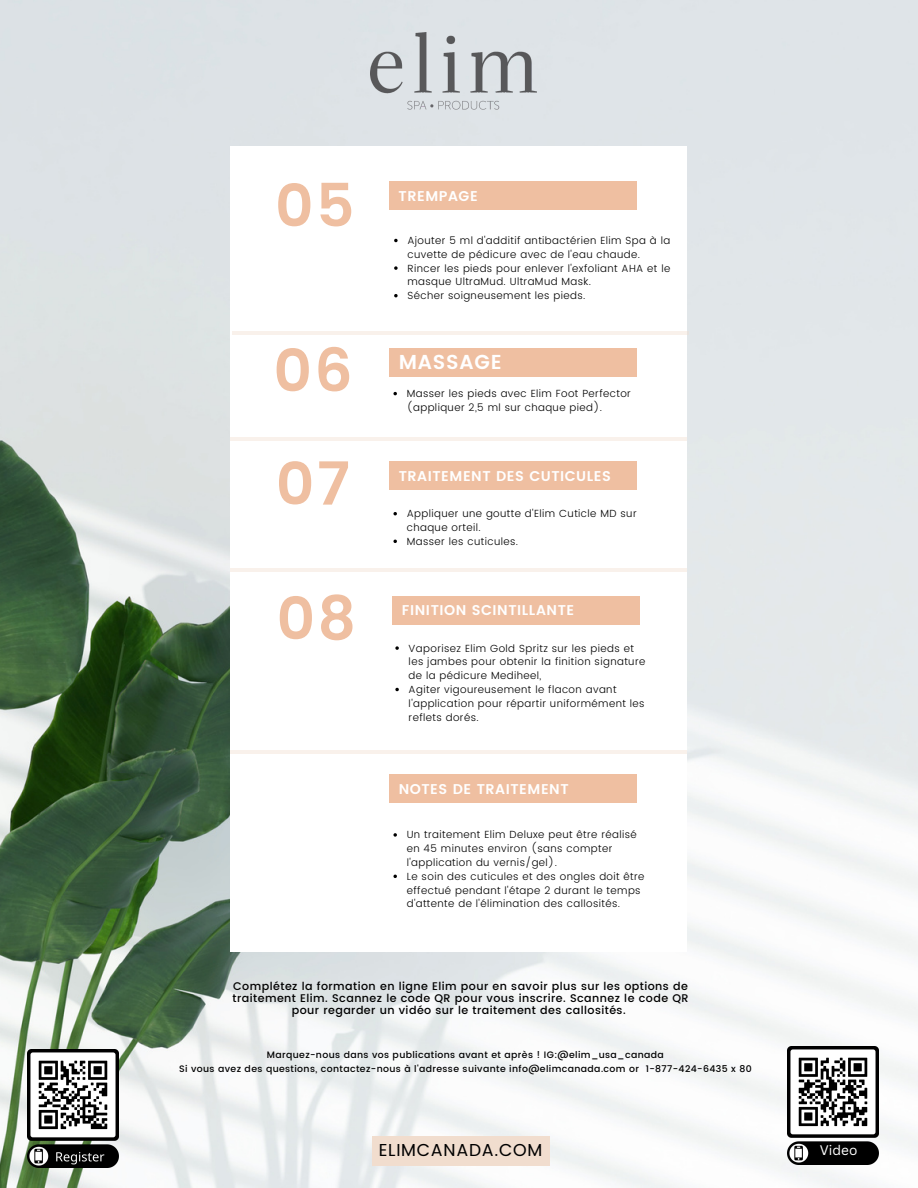
<style>
.page{position:relative;width:918px;height:1188px;background:#fff}
.page>*{position:absolute;margin:0;border:0;box-sizing:border-box;transform-origin:0 0}
.t1{font:600 59.7px "Poppins";letter-spacing:.04em;color:#efbfa1}
.t2{font:600 20.1px "Poppins";letter-spacing:.04em;color:#fff}
.t3{font:17.25px "Poppins";letter-spacing:.04em;color:#000}
.t4{font:600 14.1px "Poppins";letter-spacing:.04em;color:#fff}
.t5{font:13.5px "Canva Sans";color:#fff}
.t6{font:500 11.1px/12px "Poppins";letter-spacing:.04em;color:#000;text-align:center}
.t7{font:300 10.35px/13.8px "Poppins";letter-spacing:.04em;color:#000}
.t8{font:500 9.3px "Poppins";letter-spacing:.04em;color:#000}
</style>
<div class="page">
<img style="left:0;top:0;width:918px;height:1188px">
<div style="left:372px;top:1136px;width:177px;height:29px;background:#f1ddce"></div>
<div style="left:230px;top:146px;width:457px;height:806px;background:#fff"></div>
<hr style="left:232px;top:331px;width:457px;height:3px;background:#f1ddce">
<div style="left:389px;top:182px;width:248px;height:28px;background:#efbfa1"></div>
<hr style="left:230px;top:437px;width:457px;height:3px;background:#f1ddce">
<div style="left:389px;top:348px;width:248px;height:28px;background:#efbfa1"></div>
<div style="left:389px;top:461px;width:248px;height:28px;background:#efbfa1"></div>
<hr style="left:230px;top:751px;width:457px;height:3px;background:#f1ddce">
<div style="left:389px;top:775px;width:248px;height:28px;background:#efbfa1"></div>
<img style="left:370px;top:33px;width:167px;height:81px">
<img style="left:28px;top:1050px;width:91px;height:118px">
<div style="left:392px;top:596px;width:248px;height:28px;background:#efbfa1"></div>
<hr style="left:230px;top:569px;width:457px;height:3px;background:#f1ddce">
<img style="left:788px;top:1047px;width:91px;height:118px">
<svg style="left:394px;top:239px;width:4px;height:3px"></svg>
<svg style="left:394px;top:266px;width:4px;height:4px"></svg>
<svg style="left:394px;top:294px;width:4px;height:3px"></svg>
<svg style="left:393px;top:392px;width:4px;height:3px"></svg>
<svg style="left:393px;top:512px;width:4px;height:3px"></svg>
<svg style="left:393px;top:540px;width:4px;height:3px"></svg>
<svg style="left:393px;top:833px;width:4px;height:4px"></svg>
<svg style="left:393px;top:875px;width:4px;height:3px"></svg>
<svg style="left:395px;top:646px;width:4px;height:4px"></svg>
<svg style="left:395px;top:688px;width:4px;height:3px"></svg>
<div style="left:811px;top:1143px;width:59px;height:16px;background:#000"></div>
<p class="t1" style="left:275px;top:171px;width:81px">05</p>
<p class="t1" style="left:273px;top:336px;width:81px">06</p>
<p class="t1" style="left:276px;top:449px;width:76px">07</p>
<p class="t1" style="left:277px;top:584px;width:81px">08</p>
<p class="t4" style="left:399px;top:188px;width:81px">TREMPAGE</p>
<p class="t7" style="left:407px;top:233px;width:264px">Ajouter 5 ml d'additif antibactérien Elim Spa à la cuvette de pédicure avec de l'eau chaude.</p>
<p class="t7" style="left:407px;top:261px;width:264px">Rincer les pieds pour enlever l'exfoliant AHA et le masque UltraMud. UltraMud Mask.</p>
<p class="t7" style="left:407px;top:289px;width:180px">Sécher soigneusement les pieds.</p>
<p class="t2" style="left:399px;top:350px;width:105px">MASSAGE</p>
<p class="t7" style="left:407px;top:387px;width:226px">Masser les pieds avec Elim Foot Perfector (appliquer 2,5 ml sur chaque pied).</p>
<p class="t4" style="left:399px;top:467px;width:214px">TRAITEMENT DES CUTICULES</p>
<p class="t7" style="left:407px;top:507px;width:231px">Appliquer une goutte d'Elim Cuticle MD sur chaque orteil.</p>
<p class="t7" style="left:407px;top:534px;width:113px">Masser les cuticules.</p>
<p class="t4" style="left:402px;top:602px;width:174px">FINITION SCINTILLANTE</p>
<p class="t7" style="left:409px;top:641px;width:238px">Vaporisez Elim Gold Spritz sur les pieds et les jambes pour obtenir la finition signature de la pédicure Mediheel,</p>
<p class="t7" style="left:409px;top:682px;width:238px">Agiter vigoureusement le flacon avant l'application pour répartir uniformément les reflets dorés.</p>
<p class="t4" style="left:399px;top:781px;width:172px">NOTES DE TRAITEMENT</p>
<p class="t7" style="left:407px;top:828px;width:232px">Un traitement Elim Deluxe peut être réalisé en 45 minutes environ (sans compter l'application du vernis/gel).</p>
<p class="t7" style="left:407px;top:869px;width:239px">Le soin des cuticules et des ongles doit être effectué pendant l'étape 2 durant le temps d'attente de l'élimination des callosités.</p>
<p class="t6" style="left:233px;top:980px;width:458px">Complétez la formation en ligne Elim pour en savoir plus sur les options de traitement Elim. Scannez le code QR pour vous inscrire. Scannez le code QR pour regarder un vidéo sur le traitement des callosités.</p>
<p class="t8" style="left:267px;top:1049px;width:399px">Marquez-nous dans vos publications avant et après ! IG:@elim_usa_canada</p>
<p class="t8" style="left:179px;top:1063px;width:574px">Si vous avez des questions, contactez-nous à l'adresse suivante info@elimcanada.com or 1-877-424-6435 x 80</p>
<p class="t3" style="left:379px;top:1140px;width:165px">ELIMCANADA.COM</p>
<p class="t5" style="left:820px;top:1141px;width:39px">Video</p>
</div>
